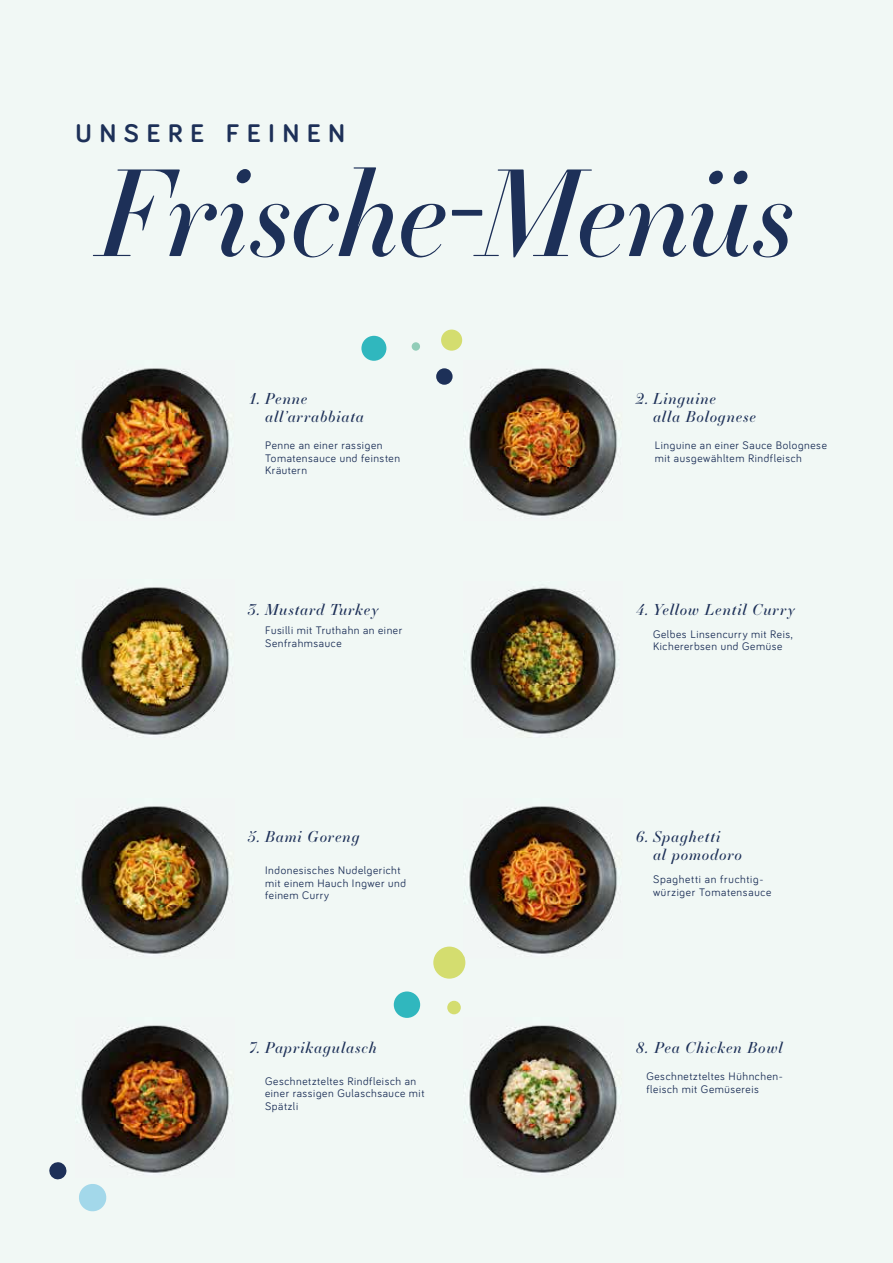
<style>
.page{position:relative;width:893px;height:1263px;background:#f1f8f5}
.page>*{position:absolute;margin:0;border:0;box-sizing:border-box;transform-origin:0 0}
.t1{font:italic 117.75px "Essonnes Headline";letter-spacing:-.015em;color:#1d3058}
.t2{font:700 26.25px "Bariol";letter-spacing:.295em;color:#1d3058}
.t3{font:italic 15px/18px "Essonnes Display";letter-spacing:.055em;color:#1d3058}
.t4{font:11.25px/12.8px "Bariol";letter-spacing:.05em;color:#1d3058}
</style>
<div class="page">
<svg style="left:49px;top:1162px;width:18px;height:18px"></svg>
<svg style="left:79px;top:1184px;width:28px;height:28px"></svg>
<div style="left:394px;top:991px;width:26px;height:27px;background:#30b7be;border-radius:50%"></div>
<div style="left:433px;top:946px;width:32px;height:33px;background:#d4dd6f;border-radius:50%"></div>
<div style="left:447px;top:1001px;width:14px;height:13px;background:#d4dd6f;border-radius:50%"></div>
<div style="left:361px;top:336px;width:25px;height:25px;background:#30b7be;border-radius:50%"></div>
<div style="left:412px;top:342px;width:8px;height:9px;background:#91cdb8;border-radius:50%"></div>
<div style="left:441px;top:330px;width:21px;height:21px;background:#d4dd6f;border-radius:50%"></div>
<div style="left:436px;top:368px;width:17px;height:17px;background:#1d3058;border-radius:50%"></div>
<img style="left:77px;top:368px;width:152px;height:148px">
<img style="left:77px;top:587px;width:152px;height:148px">
<img style="left:77px;top:806px;width:152px;height:148px">
<img style="left:77px;top:1025px;width:152px;height:148px">
<img style="left:465px;top:368px;width:152px;height:148px">
<img style="left:464px;top:586px;width:153px;height:148px">
<img style="left:463px;top:806px;width:154px;height:149px">
<img style="left:465px;top:1025px;width:152px;height:148px">
<h2 class="t2" style="left:75px;top:115px;width:271px">UNSERE FEINEN</h2>
<h1 class="t1" style="left:98px;top:128px;width:699px">Frische-Menüs</h1>
<h3 class="t3" style="left:265px;top:389px;width:100px;text-indent:-15px">1. Penne all’arrabbiata</h3>
<p class="t4" style="left:265px;top:438px;width:136px">Penne an einer rassigen<br>Tomatensauce und feinsten<br>Kräutern</p>
<h3 class="t3" style="left:248px;top:600px;width:132px">3. Mustard Turkey</h3>
<p class="t4" style="left:265px;top:624px;width:139px">Fusilli mit Truthahn an einer<br>Senfrahmsauce</p>
<h3 class="t3" style="left:248px;top:826px;width:113px">5. Bami Goreng</h3>
<p class="t4" style="left:265px;top:863px;width:142px">Indonesisches Nudelgericht mit einem Hauch Ingwer und feinem Curry</p>
<h3 class="t3" style="left:249px;top:1038px;width:129px">7. Paprikagulasch</h3>
<p class="t4" style="left:265px;top:1074px;width:161px">Geschnetzteltes Rindfleisch an einer rassigen Gulaschsauce mit<br>Spätzli</p>
<h3 class="t3" style="left:653px;top:389px;width:104px;text-indent:-17px">2. Linguine<br>alla Bolognese</h3>
<p class="t4" style="left:655px;top:438px;width:174px">Linguine an einer Sauce Bolognese mit ausgewähltem Rindfleisch</p>
<h3 class="t3" style="left:636px;top:600px;width:160px">4. Yellow Lentil Curry</h3>
<p class="t4" style="left:653px;top:627px;width:141px">Gelbes Linsencurry mit Reis,<br>Kichererbsen und Gemüse</p>
<h3 class="t3" style="left:653px;top:827px;width:90px;text-indent:-17px">6. Spaghetti<br>al pomodoro</h3>
<p class="t4" style="left:653px;top:872px;width:120px">Spaghetti an fruchtig&shy;würziger Tomatensauce</p>
<h3 class="t3" style="left:636px;top:1038px;width:148px">8. Pea Chicken Bowl</h3>
<p class="t4" style="left:646px;top:1069px;width:138px">Geschnetzteltes Hühnchen&shy;fleisch mit Gemüsereis</p>
</div>
